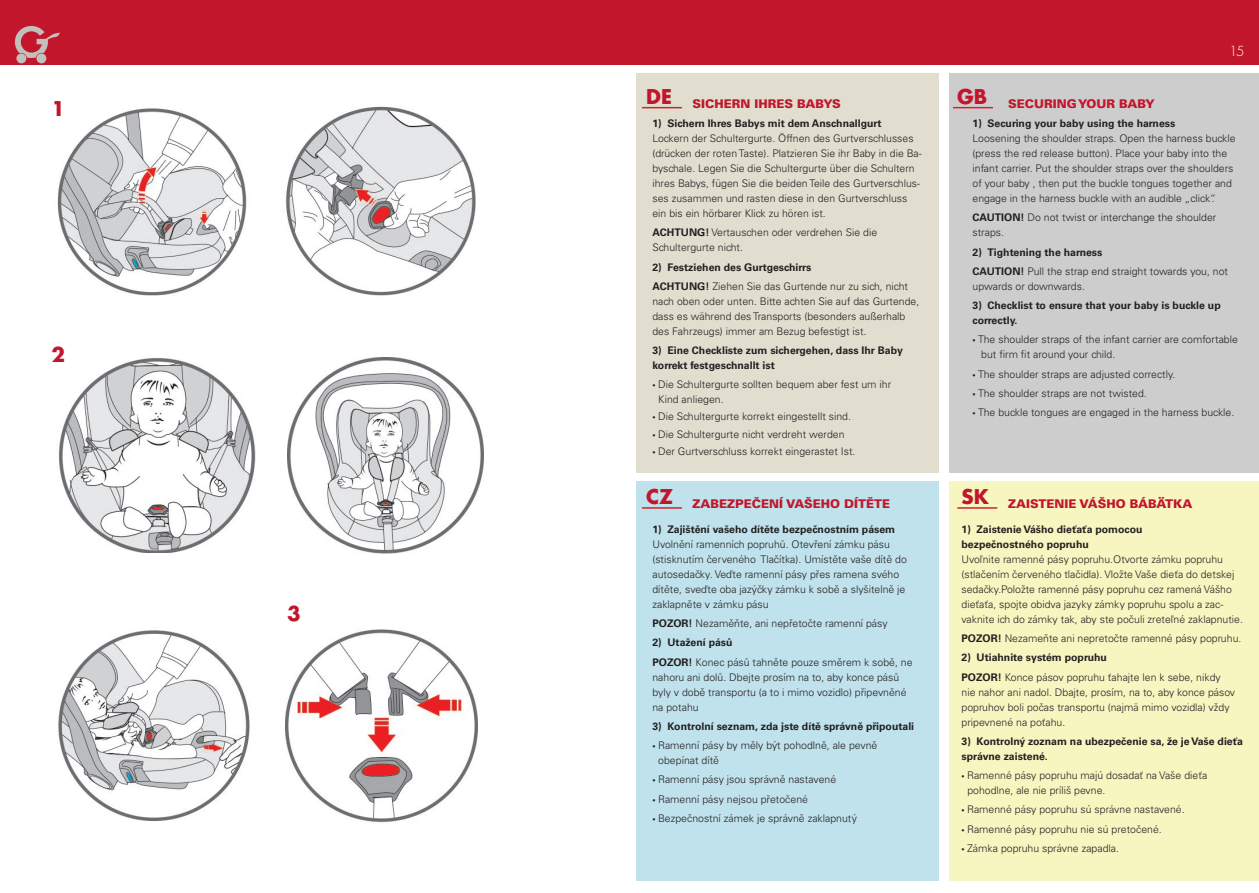
<style>
.page{position:relative;width:1259px;height:893px;background:#fff}
.page>*{position:absolute;margin:0;border:0;box-sizing:border-box;transform-origin:0 0}
.t1{font:700 19.8px "Futura";color:#c1162b}
.t2{font:300 13.5px "Futura";color:#fff}
.t3{font:900 12px "Univers CE";color:#c1162b}
.t4{font:300 10.5px/15px "Univers CE";color:#231f20}
.t5{font:700 10.5px/15px "Univers CE";color:#231f20}
.s1{font-weight:700}
.s2{font-family:"Univers";font-weight:700;font-size:9px}
</style>
<div class="page">
<div style="left:0;top:0;width:1259px;height:65px;background:#c1162b"></div>
<svg style="left:15px;top:26px;width:45px;height:32px"></svg>
<div style="left:16px;top:53px;width:10px;height:10px;background:#c3bfbd;border-radius:50%"></div>
<div style="left:36px;top:53px;width:10px;height:10px;background:#c3bfbd;border-radius:50%"></div>
<div style="left:636px;top:73px;width:303px;height:400px;background:#e1ded0"></div>
<div style="left:949px;top:73px;width:310px;height:400px;background:#cecdce"></div>
<div style="left:636px;top:482px;width:303px;height:399px;background:#c0e2ec"></div>
<div style="left:949px;top:482px;width:310px;height:399px;background:#f7f6c1"></div>
<hr style="left:642px;top:107px;width:40px;height:1px;background:#d1232a">
<hr style="left:642px;top:507px;width:40px;height:2px;background:#d1232a">
<hr style="left:957px;top:507px;width:40px;height:2px;background:#d1232a">
<hr style="left:953px;top:107px;width:40px;height:1px;background:#d1232a">
<img style="left:57px;top:108px;width:190px;height:188px">
<img style="left:286px;top:106px;width:190px;height:190px">
<img style="left:58px;top:358px;width:198px;height:194px">
<img style="left:58px;top:630px;width:192px;height:191px">
<img style="left:286px;top:629px;width:192px;height:194px">
<img style="left:287px;top:357px;width:197px;height:196px">
<h1 class="t1" style="left:51px;top:96px;width:15px">1</h1>
<h1 class="t1" style="left:51px;top:341px;width:15px">2</h1>
<h1 class="t1" style="left:287px;top:601px;width:15px">3</h1>
<h1 class="t1" style="left:646px;top:83px;width:27px">DE</h1>
<p class="t3" style="left:692px;top:96px;width:150px">SICHERN IHRES BABYS</p>
<p class="t5" style="left:652px;top:116px;width:231px">1) Sichern Ihres Babys mit dem Anschnallgurt</p>
<p class="t4" style="left:652px;top:131px;width:271px">Lockern der Schultergurte. Öffnen des Gurtverschlusses (drücken der roten Taste). Platzieren Sie ihr Baby in die Ba&shy;byschale. Legen Sie die Schultergurte über die Schultern ihres Babys, fügen Sie die beiden Teile des Gurtverschlus&shy;ses zusammen und rasten diese in den Gurtverschluss ein bis ein hörbarer Klick zu hören ist.</p>
<p class="t5" style="left:652px;top:225px;width:16px">Achtung</p>
<p class="t4" style="left:652px;top:225px;width:226px;text-indent:53px"><span class="s1">!</span> Vertauschen oder verdrehen Sie die<br>Schultergurte nicht.</p>
<p class="t5" style="left:652px;top:258px;width:161px;line-height:19.2px">2) Festziehen des Gurtgeschirrs<br>Achtung</p>
<p class="t4" style="left:652px;top:279px;width:268px;text-indent:53px"><span class="s1">!</span> Ziehen Sie das Gurtende nur zu sich, nicht nach oben oder unten. Bitte achten Sie auf das Gurtende, dass es während des Transports (besonders außerhalb des Fahrzeugs) immer am Bezug befestigt ist.</p>
<p class="t5" style="left:652px;top:343px;width:252px">3) Eine Checkliste zum sichergehen, dass Ihr Baby korrekt festgeschnallt ist</p>
<p class="t4" style="left:658px;top:377px;width:234px;text-indent:-6px"><span class="s2">•</span> Die Schultergurte sollten bequem aber fest um ihr<br>Kind anliegen.</p>
<p class="t4" style="left:652px;top:409px;width:200px"><span class="s2">•</span> Die Schultergurte korrekt eingestellt sind.</p>
<p class="t4" style="left:652px;top:426px;width:194px"><span class="s2">•</span> Die Schultergurte nicht verdreht werden</p>
<p class="t4" style="left:652px;top:444px;width:204px"><span class="s2">•</span> Der Gurtverschluss korrekt eingerastet Ist.</p>
<h1 class="t1" style="left:957px;top:83px;width:32px">GB</h1>
<p class="t3" style="left:1008px;top:96px;width:10px">SECUR</p>
<p class="t3" style="left:1052px;top:96px;width:29px">ING YOUR</p>
<p class="t3" style="left:1119px;top:96px;width:10px">BABY</p>
<p class="t2" style="left:1229px;top:43px;width:17px">15</p>
<p class="t5" style="left:972px;top:116px;width:204px">1) Securing your baby using the harness</p>
<p class="t4" style="left:972px;top:131px;width:265px">Loosening the shoulder straps. Open the harness buckle (press the red release button). Place your baby into the infant carrier. Put the shoulder straps over the shoulders of your baby , then put the buckle tongues together and engage in the harness buckle with an audible „click“.</p>
<p class="t5" style="left:972px;top:210px;width:15px">Caution</p>
<p class="t4" style="left:1020px;top:210px;width:197px"><span class="s1">!</span> Do not twist or interchange the shoulder</p>
<p class="t4" style="left:972px;top:225px;width:33px">straps.</p>
<p class="t5" style="left:972px;top:243px;width:131px;line-height:19.2px">2) Tightening the harness<br>Caution</p>
<p class="t4" style="left:972px;top:264px;width:257px;text-indent:48px"><span class="s1">!</span> Pull the strap end straight towards you, not upwards or downwards.</p>
<p class="t5" style="left:972px;top:298px;width:250px">3) Checklist to ensure that your baby is buckle up correctly.</p>
<p class="t4" style="left:981px;top:332px;width:258px;text-indent:-9px"><span class="s2">•</span> The shoulder straps of the infant carrier are comfortable but firm fit around your child.</p>
<p class="t4" style="left:972px;top:366px;width:204px"><span class="s2">•</span> The shoulder straps are adjusted correctly.</p>
<p class="t4" style="left:972px;top:386px;width:176px"><span class="s2">•</span> The shoulder straps are not twisted.</p>
<p class="t4" style="left:972px;top:405px;width:263px"><span class="s2">•</span> The buckle tongues are engaged in the harness buckle.</p>
<h1 class="t1" style="left:646px;top:484px;width:29px">CZ</h1>
<h1 class="t1" style="left:961px;top:484px;width:29px">SK</h1>
<p class="t3" style="left:692px;top:497px;width:199px">ZABEZPEČENÍ VAŠEHO DÍTĚTE</p>
<p class="t3" style="left:1008px;top:497px;width:186px">ZAISTENIE VÁŠHO BÁBÄTKA</p>
<p class="t5" style="left:652px;top:522px;width:244px">1) Zajištění vašeho dítěte bezpečnostním pásem</p>
<p class="t4" style="left:652px;top:537px;width:256px">Uvolnění ramenních popruhů. Otevření zámku pásu (stisknutím červeného Tlačítka). Umístěte vaše dítě do autosedačky. Veďte ramenní pásy přes ramena svého dítěte, sveďte oba jazýčky zámku k sobě a slyšitelně je zaklapněte v zámku pásu</p>
<p class="t4" style="left:652px;top:616px;width:237px"><span class="s1">POZOR!</span> Nezaměňte, ani nepřetočte ramenní pásy</p>
<p class="t4" style="left:652px;top:633px;width:262px;line-height:19.2px"><span class="s1">2) Utažení pásů<br>POZOR!</span> Konec pásů tahněte pouze směrem k sobě, ne</p>
<p class="t4" style="left:652px;top:669px;width:256px">nahoru ani dolů. Dbejte prosím na to, aby konce pásů byly v době transportu (a to i mimo vozidlo) připevněné na potahu</p>
<p class="t5" style="left:652px;top:719px;width:263px">3) Kontrolní seznam, zda jste dítě správně připoutali</p>
<p class="t4" style="left:658px;top:738px;width:221px;text-indent:-6px"><span class="s2">•</span> Ramenní pásy by měly být pohodlně, ale pevně obepínat dítě</p>
<p class="t4" style="left:652px;top:772px;width:185px"><span class="s2">•</span> Ramenní pásy jsou správně nastavené</p>
<p class="t4" style="left:652px;top:791px;width:157px"><span class="s2">•</span> Ramenní pásy nejsou přetočené</p>
<p class="t4" style="left:652px;top:811px;width:206px"><span class="s2">•</span> Bezpečnostní zámek je správně zaklapnutý</p>
<p class="t5" style="left:961px;top:522px;width:183px">1) Zaistenie Vášho dieťaťa pomocou bezpečnostného popruhu</p>
<p class="t4" style="left:961px;top:552px;width:283px">Uvoľnite ramenné pásy popruhu.Otvorte zámku popruhu (stlačením červeného tlačidla). Vložte Vaše dieťa do detskej sedačky.Položte ramenné pásy popruhu cez ramená Vášho dieťaťa, spojte obidva jazyky zámky popruhu spolu a zac&shy;vaknite ich do zámky tak, aby ste počuli zreteľné zaklapnutie.</p>
<p class="t4" style="left:961px;top:631px;width:281px"><span class="s1">POZOR!</span> Nezameňte ani nepretočte ramenné pásy popruhu.</p>
<p class="t4" style="left:961px;top:648px;width:261px;line-height:19.2px"><span class="s1">2) Utiahnite systém popruhu<br>POZOR!</span> Konce pásov popruhu ťahajte len k sebe, nikdy</p>
<p class="t4" style="left:961px;top:684px;width:275px">nie nahor ani nadol. Dbajte, prosím, na to, aby konce pásov popruhov boli počas transportu (najmä mimo vozidla) vždy pripevnené na poťahu.</p>
<p class="t5" style="left:961px;top:734px;width:283px">3) Kontrolný zoznam na ubezpečenie sa, že je Vaše dieťa správne zaistené.</p>
<p class="t4" style="left:967px;top:768px;width:241px;text-indent:-6px"><span class="s2">•</span> Ramenné pásy popruhu majú dosadať na Vaše dieťa pohodlne, ale nie príliš pevne.</p>
<p class="t4" style="left:961px;top:802px;width:225px"><span class="s2">•</span> Ramenné pásy popruhu sú správne nastavené.</p>
<p class="t4" style="left:961px;top:821px;width:202px"><span class="s2">•</span> Ramenné pásy popruhu nie sú pretočené.</p>
<p class="t4" style="left:961px;top:841px;width:159px"><span class="s2">•</span> Zámka popruhu správne zapadla.</p>
</div>
